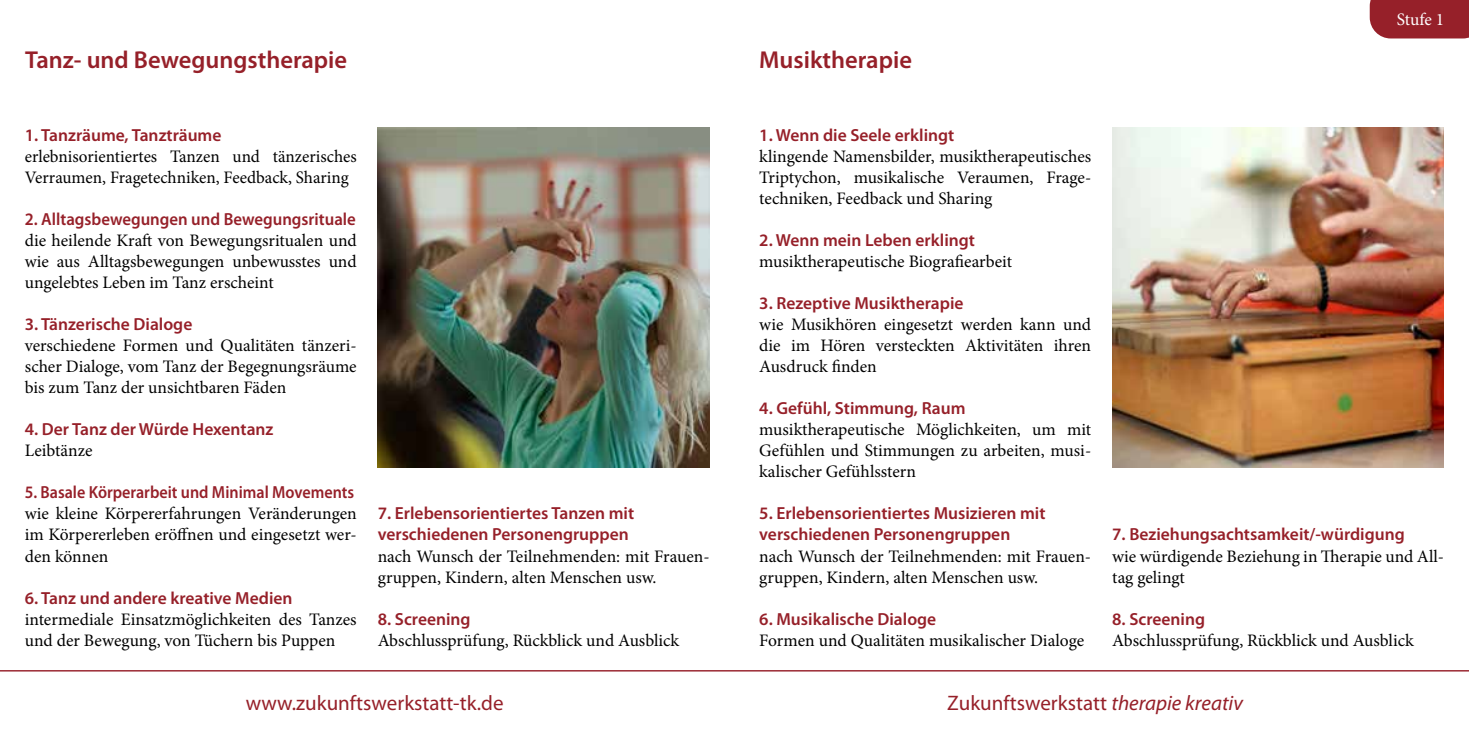
<style>
.page{position:relative;width:1469px;height:735px;background:#fff}
.page>*{position:absolute;margin:0;border:0;box-sizing:border-box;transform-origin:0 0}
.t1{font:600 24.5px "Myriad Pro";color:#962029}
.t2{font:21px "Myriad Pro";color:#962029}
.t3{font:17.5px/21px "Minion Pro";color:#000;text-align:justify}
.t4{font:600 17.5px/21px "Myriad Pro";color:#962029}
.t5{font:600 17.5px "Myriad Pro";color:#962029;scale:.92 1}
.t6{font:600 17.5px "Myriad Pro";color:#962029;scale:.96 1}
.t7{font:17.5px "Minion Pro";letter-spacing:-.01em;color:#fff}
.s1{font-style:italic}
</style>
<div class="page">
<div style="left:1369px;top:0;width:99px;height:38px;background:#962029"></div>
<hr style="left:0;top:670px;width:1468px;height:1px;background:#962029">
<img style="left:378px;top:128px;width:331px;height:339px">
<img style="left:1112px;top:128px;width:331px;height:339px">
<h1 class="t1" style="left:25px;top:44px;width:323px">Tanz- und Bewegungstherapie</h1>
<p class="t4" style="left:25px;top:124px;width:198px">1. Tanzräume, Tanzträume</p>
<p class="t3" style="left:25px;top:146px;width:333px">erlebnisorientiertes Tanzen und tänzerisches<br>Verraumen, Fragetechniken, Feedback, Sharing</p>
<p class="t6" style="left:25px;top:208px;width:346px">2. Alltagsbewegungen und Bewegungsrituale</p>
<p class="t3" style="left:25px;top:230px;width:333px">die heilende Kraft von Bewegungsritualen und wie aus Alltagsbewegungen unbewusstes und ungelebtes Leben im Tanz erscheint</p>
<p class="t4" style="left:25px;top:313px;width:169px">3. Tänzerische Dialoge</p>
<p class="t3" style="left:25px;top:335px;width:333px">verschiedene Formen und Qualitäten tänzeri&shy;scher Dialoge, vom Tanz der Begegnungsräume bis zum Tanz der unsichtbaren Fäden</p>
<p class="t4" style="left:25px;top:418px;width:250px">4. Der Tanz der Würde Hexentanz</p>
<p class="t3" style="left:25px;top:440px;width:69px">Leibtänze</p>
<p class="t5" style="left:25px;top:481px;width:360px">5. Basale Körperarbeit und Minimal Movements</p>
<p class="t3" style="left:25px;top:503px;width:333px">wie kleine Körpererfahrungen Veränderungen im Körpererleben eröffnen und eingesetzt wer&shy;den können</p>
<p class="t4" style="left:25px;top:586px;width:269px">6. Tanz und andere kreative Medien</p>
<p class="t3" style="left:25px;top:608px;width:333px">intermediale Einsatzmöglichkeiten des Tanzes und der Bewegung, von Tüchern bis Puppen</p>
<p class="t4" style="left:378px;top:502px;width:258px">7. Erlebensorientiertes Tanzen mit verschiedenen Personengruppen</p>
<p class="t3" style="left:378px;top:545px;width:333px">nach Wunsch der Teilnehmenden: mit Frauen&shy;gruppen, Kindern, alten Menschen usw.</p>
<p class="t4" style="left:378px;top:607px;width:94px">8. Screening</p>
<p class="t3" style="left:378px;top:629px;width:303px">Abschlussprüfung, Rückblick und Ausblick</p>
<h1 class="t1" style="left:759px;top:44px;width:154px">Musiktherapie</h1>
<p class="t7" style="left:1396px;top:8px;width:49px">Stufe 1</p>
<p class="t4" style="left:759px;top:124px;width:196px">1. Wenn die Seele erklingt</p>
<p class="t3" style="left:759px;top:146px;width:333px">klingende Namensbilder, musiktherapeutisches Triptychon, musikalische Veraumen, Frage&shy;techniken, Feedback und Sharing</p>
<p class="t4" style="left:759px;top:229px;width:217px">2. Wenn mein Leben erklingt</p>
<p class="t3" style="left:759px;top:251px;width:254px">musiktherapeutische Biografiearbeit</p>
<p class="t4" style="left:759px;top:292px;width:206px">3. Rezeptive Musiktherapie</p>
<p class="t3" style="left:759px;top:314px;width:333px">wie Musikhören eingesetzt werden kann und die im Hören versteckten Aktivitäten ihren Ausdruck finden</p>
<p class="t4" style="left:759px;top:397px;width:208px">4. Gefühl, Stimmung, Raum</p>
<p class="t3" style="left:759px;top:419px;width:333px">musiktherapeutische Möglichkeiten, um mit Gefühlen und Stimmungen zu arbeiten, musi&shy;kalischer Gefühlsstern</p>
<p class="t4" style="left:759px;top:502px;width:288px">5. Erlebensorientiertes Musizieren mit verschiedenen Personengruppen</p>
<p class="t3" style="left:759px;top:545px;width:333px">nach Wunsch der Teilnehmenden: mit Frauen&shy;gruppen, Kindern, alten Menschen usw.</p>
<p class="t4" style="left:759px;top:607px;width:178px">6. Musikalische Dialoge</p>
<p class="t3" style="left:759px;top:629px;width:326px">Formen und Qualitäten musikalischer Dialoge</p>
<p class="t4" style="left:1112px;top:523px;width:294px">7. Beziehungsachtsamkeit/-würdigung</p>
<p class="t3" style="left:1112px;top:545px;width:333px">wie würdigende Beziehung in Therapie und All&shy;tag gelingt</p>
<p class="t4" style="left:1112px;top:607px;width:94px">8. Screening</p>
<p class="t3" style="left:1112px;top:629px;width:303px">Abschlussprüfung, Rückblick und Ausblick</p>
<p class="t2" style="left:246px;top:689px;width:259px">www.zukunftswerkstatt-tk.de</p>
<p class="t2" style="left:947px;top:689px;width:297px">Zukunftswerkstatt <span class="s1">therapie kreativ</span></p>
</div>
